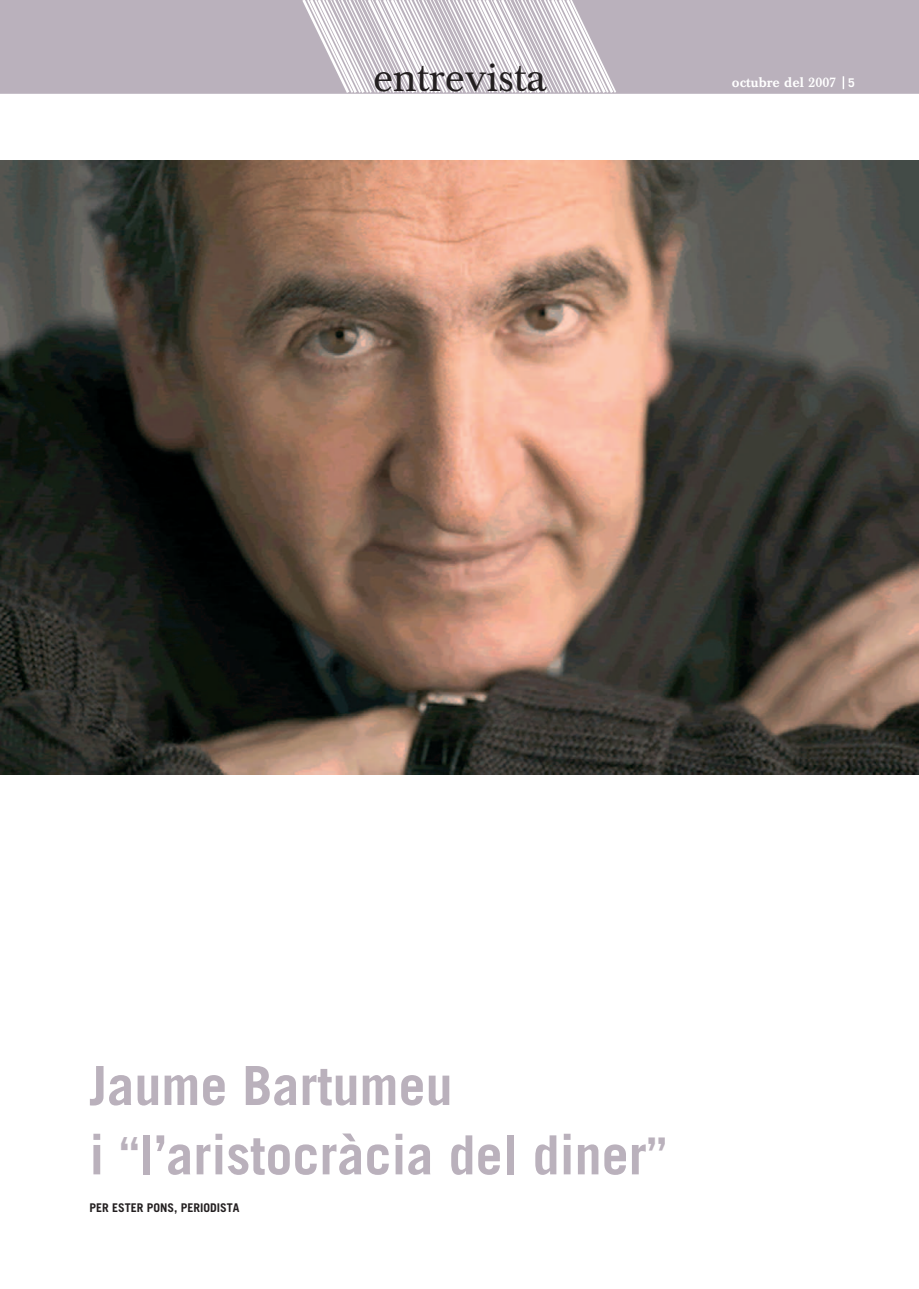
<style>
.page{position:relative;width:919px;height:1289px;background:#fff}
.page>*{position:absolute;margin:0;border:0;box-sizing:border-box;transform-origin:0 0}
.t1{font:700 54px/69.3px "Trade Gothic";color:#bab1bc}
.t2{font:42px "Baskerville BE";color:#231f20}
.t3{font:500 13.5px "Baskerville BE";color:#fff}
.t4{font:700 12px "Trade Gothic";color:#231f20}
.s1{font-family:"Trade Gothic";font-weight:700;font-size:12px}
.s2{font-size:45px}
</style>
<div class="page">
<div style="left:0;top:0;width:918px;height:94px;background:#bab1bc;border:2px solid #bab1bc"></div>
<svg style="left:300px;top:0;width:317px;height:94px"></svg>
<svg style="left:842px;top:76px;width:2px;height:13px"></svg>
<img style="left:0;top:161px;width:918px;height:614px">
<p class="t2" style="left:373px;top:60px;width:175px">entrevista</p>
<p class="t3" style="left:732px;top:77px;width:124px">octubre del 2007 <span class="s1">5</span></p>
<p class="t1" style="left:89px;top:1055px;width:578px">Jaume Bartumeu<br>i <span class="s2">“</span>l’aristocràcia del diner<span class="s2">”</span></p>
<p class="t4" style="left:89px;top:1202px;width:152px">PER ESTER PONS, PERIODISTA</p>
</div>
